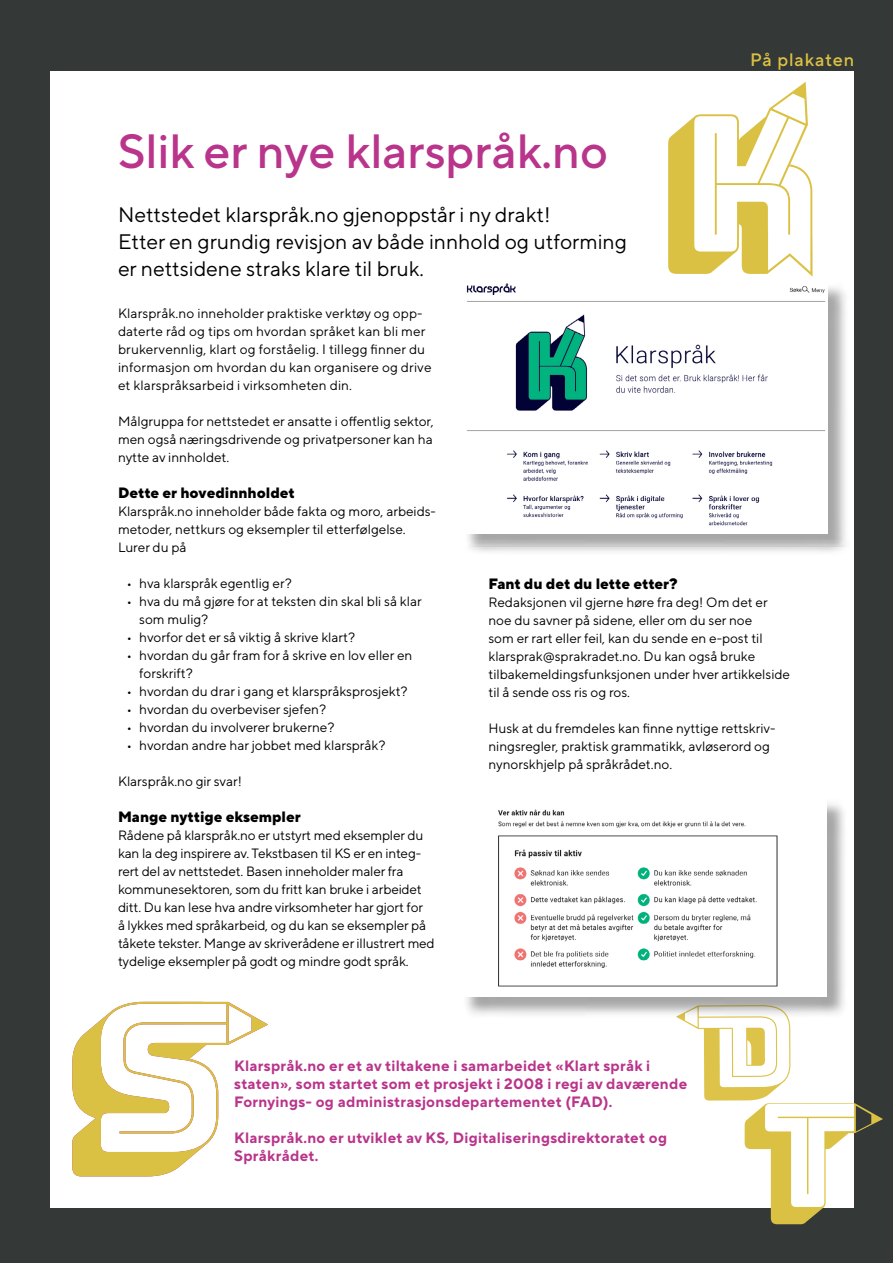
<style>
.page{position:relative;width:893px;height:1263px;background:#343938}
.page>*{position:absolute;margin:0;border:0;box-sizing:border-box;transform-origin:0 0}
.t1{font:500 48px "TT Norms Pro";color:#b9348b}
.t2{font:21px/27px "TT Norms Pro";color:#000}
.t3{font:500 18px "TT Norms Pro";letter-spacing:.05em;color:#dbc143}
.t4{font:700 15px/18px "TT Norms Pro";letter-spacing:.02em;color:#b9348b}
.t5{font:800 15px "TT Norms Pro";color:#000}
.t6{font:13.5px/18px "TT Norms Pro";color:#000}
</style>
<div class="page">
<div style="left:51px;top:55px;width:803px;height:1152px;background:#fff"></div>
<div style="left:0;top:0;width:893px;height:70px;background:#343938"></div>
<svg style="left:668px;top:82px;width:144px;height:194px"></svg>
<svg style="left:676px;top:1018px;width:207px;height:206px"></svg>
<div style="left:464px;top:282px;width:386px;height:275px;background:#000;opacity:.35"></div>
<img style="left:464px;top:282px;width:363px;height:252px">
<div style="left:463px;top:799px;width:385px;height:219px;background:#000;opacity:.35"></div>
<img style="left:463px;top:799px;width:363px;height:197px">
<svg style="left:72px;top:1002px;width:196px;height:174px"></svg>
<h3 class="t3" style="left:750px;top:46px;width:106px">På plakaten</h3>
<h1 class="t1" style="left:118px;top:117px;width:491px">Slik er nye klarspråk.no</h1>
<h2 class="t2" style="left:118px;top:200px;width:510px">Nettstedet klarspråk.no gjenoppstår i ny drakt!<br>Etter en grundig revisjon av både innhold og utforming er nettsidene straks klare til bruk.</h2>
<p class="t6" style="left:118px;top:303px;width:315px">Klarspråk.no inneholder praktiske verktøy og opp&shy;daterte råd og tips om hvordan språket kan bli mer brukervennlig, klart og forståelig. I tillegg finner du informasjon om hvordan du kan organisere og drive et klarspråksarbeid i virksomheten din.</p>
<p class="t6" style="left:118px;top:411px;width:317px;text-align:justify">Målgruppa for nettstedet er ansatte i offentlig sektor, men også næringsdrivende og privatpersoner kan ha nytte av innholdet.</p>
<p class="t5" style="left:118px;top:481px;width:178px">Dette er hovedinnholdet</p>
<p class="t6" style="left:118px;top:501px;width:319px">Klarspråk.no inneholder både fakta og moro, arbeids&shy;metoder, nettkurs og eksempler til etterfølgelse.<br>Lurer du på</p>
<p class="t6" style="left:126px;top:573px;width:167px">• hva klarspråk egentlig er?</p>
<p class="t6" style="left:139px;top:591px;width:284px;text-indent:-13px">• hva du må gjøre for at teksten din skal bli så klar som mulig?</p>
<p class="t6" style="left:126px;top:627px;width:230px">• hvorfor det er så viktig å skrive klart?</p>
<p class="t6" style="left:139px;top:645px;width:275px;text-indent:-13px">• hvordan du går fram for å skrive en lov eller en forskrift?</p>
<p class="t6" style="left:126px;top:681px;width:283px">• hvordan du drar i gang et klarspråksprosjekt?</p>
<p class="t6" style="left:126px;top:699px;width:201px">• hvordan du overbeviser sjefen?</p>
<p class="t6" style="left:126px;top:717px;width:209px">• hvordan du involverer brukerne?</p>
<p class="t6" style="left:126px;top:735px;width:260px">• hvordan andre har jobbet med klarspråk?</p>
<p class="t6" style="left:118px;top:771px;width:126px">Klarspråk.no gir svar!</p>
<p class="t5" style="left:118px;top:805px;width:184px">Mange nyttige eksempler</p>
<p class="t6" style="left:118px;top:825px;width:318px">Rådene på klarspråk.no er utstyrt med eksempler du kan la deg inspirere av. Tekstbasen til KS er en integ&shy;rert del av nettstedet. Basen inneholder maler fra kommunesektoren, som du fritt kan bruke i arbeidet ditt. Du kan lese hva andre virksomheter har gjort for<br>å lykkes med språkarbeid, og du kan se eksempler på tåkete tekster. Mange av skriverådene er illustrert med tydelige eksempler på godt og mindre godt språk.</p>
<p class="t5" style="left:488px;top:572px;width:191px">Fant du det du lette etter?</p>
<p class="t6" style="left:488px;top:592px;width:303px">Redaksjonen vil gjerne høre fra deg! Om det er noe du savner på sidene, eller om du ser noe<br>som er rart eller feil, kan du sende en e-post til klarsprak@sprakradet.no. Du kan også bruke tilbakemeldingsfunksjonen under hver artikkelside til å sende oss ris og ros.</p>
<p class="t6" style="left:488px;top:718px;width:289px">Husk at du fremdeles kan finne nyttige rettskriv&shy;ningsregler, praktisk grammatikk, avløserord og nynorskhjelp på språkrådet.no.</p>
<p class="t4" style="left:234px;top:1055px;width:455px">Klarspråk.no er et av tiltakene i samarbeidet «Klart språk i staten», som startet som et prosjekt i 2008 i regi av daværende<br>Fornyings- og administrasjonsdepartementet (FAD).</p>
<p class="t4" style="left:234px;top:1127px;width:434px">Klarspråk.no er utviklet av KS, Digitaliseringsdirektoratet og<br>Språkrådet.</p>
</div>
